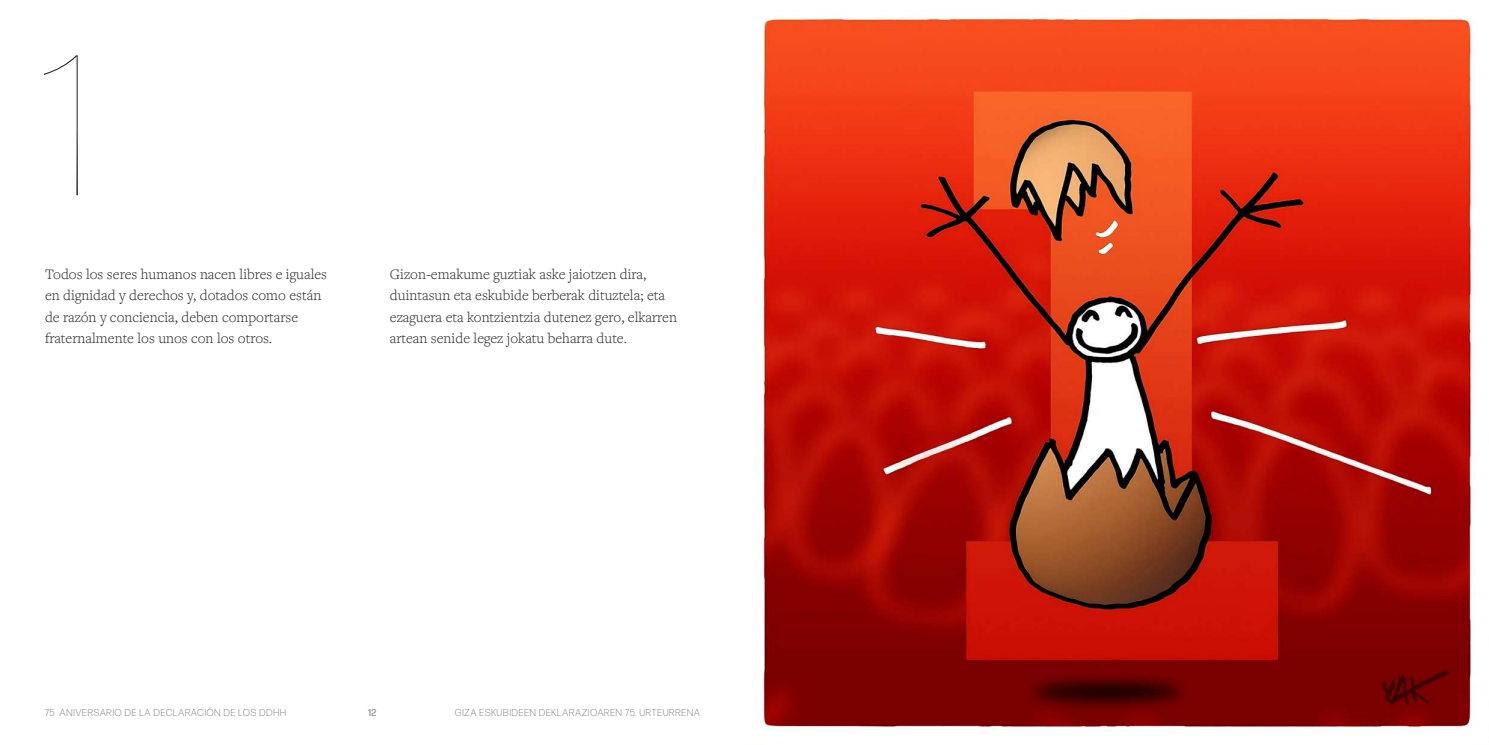
<style>
.page{position:relative;width:1489px;height:745px;background:#fff}
.page>*{position:absolute;margin:0;border:0;box-sizing:border-box;transform-origin:0 0}
.t1{font:100 200px "Forma DJR Banner";color:#231f20}
.t2{font:300 15px/21.2px "Freight Text Pro";color:#231f20}
.t3{font:300 10px "Forma DJR Banner";letter-spacing:.1em;color:#808285}
.t4{font:10px "Forma DJR Banner";color:#808285}
</style>
<div class="page">
<img style="left:762px;top:17px;width:714px;height:715px">
<h1 class="t1" style="left:45px;top:7px;width:52px">1</h1>
<p class="t2" style="left:45px;top:263px;width:283px">Todos los seres humanos nacen libres e iguales en dignidad y derechos y, dotados como están de razón y conciencia, deben comportarse fraternalmente los unos con los otros.</p>
<p class="t2" style="left:390px;top:263px;width:288px">Gizon-emakume guztiak aske jaiotzen dira, duintasun eta eskubide berberak dituztela; eta ezaguera eta kontzientzia dutenez gero, elkarren artean senide legez jokatu beharra dute.</p>
<p class="t3" style="left:45px;top:706px;width:242px">75 ANIVERSARIO DE LA DECLARACIÓN DE LOS DDHH</p>
<p class="t4" style="left:368px;top:706px;width:10px">12</p>
<p class="t3" style="left:455px;top:706px;width:246px">GIZA ESKUBIDEEN DEKLARAZIOAREN 75. URTEURRENA</p>
</div>
